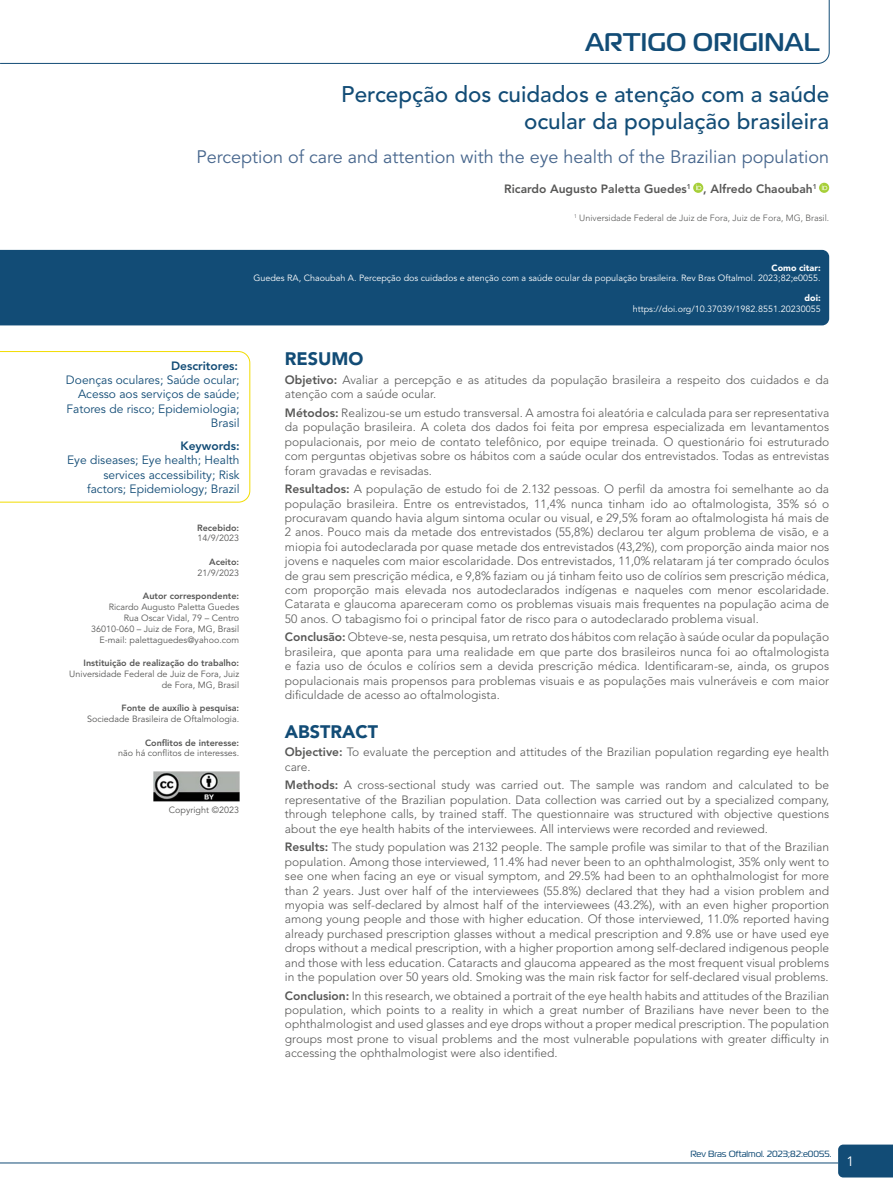
<style>
.page{position:relative;width:893px;height:1191px;background:#fff}
.page>*{position:absolute;margin:0;border:0;box-sizing:border-box;transform-origin:0 0}
.t1{font:500 25.5px "Magistral";letter-spacing:.01em;color:#124c76}
.t2{font:500 22.5px/27px "Avenir LT Std";color:#124c76;text-align:right}
.t3{font:18px "Avenir LT Std";color:#47668d}
.t4{font:900 18px "Avenir LT Std";color:#124c76}
.t5{font:13.5px "Avenir LT Std";color:#fff}
.t6{font:300 12px/14.4px "Avenir LT Std";color:#575756;text-align:justify}
.t7{font:12px/14.4px "Avenir LT Std";color:#124c76;text-align:right}
.t8{font:800 12px "Avenir LT Std";color:#575756}
.t9{font:800 12px "Avenir LT Std";color:#124c76}
.t10{font:9px/10.8px "Avenir LT Std";color:#575756;text-align:right}
.t11{font:9px "Avenir LT Std";color:#fff}
.t12{font:800 9px "Avenir LT Std";color:#575756}
.t13{font:300 9px "Avenir LT Std";color:#575756}
.t14{font:9px "Magistral";color:#124c76}
.t15{font:900 9px "Avenir LT Std";color:#fff}
.s1{font-weight:800}
</style>
<div class="page">
<div style="left:838px;top:1144px;width:55px;height:33px;background:#124c76"></div>
<hr style="left:0;top:1162px;width:838px;height:1px;background:#124c76">
<svg style="left:1px;top:0;width:829px;height:64px"></svg>
<svg style="left:0;top:351px;width:250px;height:151px"></svg>
<div style="left:0;top:250px;width:829px;height:75px;background:#124c76"></div>
<svg style="left:693px;top:183px;width:10px;height:10px"></svg>
<svg style="left:696px;top:185px;width:5px;height:5px"></svg>
<svg style="left:819px;top:183px;width:10px;height:10px"></svg>
<svg style="left:822px;top:185px;width:5px;height:5px"></svg>
<img style="left:153px;top:771px;width:86px;height:30px">
<h1 class="t1" style="left:585px;top:27px;width:236px">ARTIGO ORIGINAL</h1>
<h2 class="t2" style="left:341px;top:81px;width:489px">Percepção dos cuidados e atenção com a saúde ocular da população brasileira</h2>
<h3 class="t3" style="left:197px;top:147px;width:634px">Perception of care and attention with the eye health of the Brazilian population</h3>
<p class="t8" style="left:504px;top:182px;width:314px">Ricardo Augusto Paletta Guedes<sup>1</sup> , Alfredo Chaoubah<sup>1</sup></p>
<p class="t13" style="left:574px;top:212px;width:257px"><sup>1</sup> Universidade Federal de Juiz de Fora, Juiz de Fora, MG, Brasil.</p>
<p class="t15" style="left:771px;top:262px;width:51px">Como citar:</p>
<p class="t11" style="left:253px;top:273px;width:569px">Guedes RA, Chaoubah A. Percepção dos cuidados e atenção com a saúde ocular da população brasileira. Rev Bras Oftalmol. 2023;82;e0055.</p>
<p class="t15" style="left:804px;top:292px;width:18px">doi:</p>
<p class="t11" style="left:633px;top:303px;width:189px">https://doi.org/10.37039/1982.8551.20230055</p>
<p class="t9" style="left:171px;top:358px;width:69px">Descritores:</p>
<p class="t7" style="left:66px;top:373px;width:175px">Doenças oculares; Saúde ocular;<br>Acesso aos serviços de saúde;<br>Fatores de risco; Epidemiologia;<br>Brasil</p>
<p class="t9" style="left:181px;top:439px;width:61px">Keywords:</p>
<p class="t7" style="left:67px;top:453px;width:174px">Eye diseases; Eye health; Health services accessibility; Risk factors; Epidemiology; Brazil</p>
<p class="t12" style="left:197px;top:522px;width:44px">Recebido:</p>
<p class="t10" style="left:197px;top:533px;width:43px">14/9/2023</p>
<p class="t12" style="left:209px;top:556px;width:31px">Aceito:</p>
<p class="t10" style="left:197px;top:567px;width:43px">21/9/2023</p>
<p class="t12" style="left:143px;top:591px;width:98px">Autor correspondente:</p>
<p class="t10" style="left:91px;top:602px;width:149px">Ricardo Augusto Paletta Guedes<br>Rua Oscar Vidal, 79 – Centro<br>36010-060 – Juiz de Fora, MG, Brasil<br>E-mail: palettaguedes@yahoo.com</p>
<p class="t12" style="left:84px;top:657px;width:157px">Instituição de realização do trabalho:</p>
<p class="t10" style="left:69px;top:668px;width:171px">Universidade Federal de Juiz de Fora, Juiz de Fora, MG, Brasil</p>
<p class="t12" style="left:122px;top:703px;width:119px">Fonte de auxílio à pesquisa:</p>
<p class="t10" style="left:87px;top:714px;width:154px">Sociedade Brasileira de Oftalmologia.</p>
<p class="t12" style="left:145px;top:737px;width:96px">Conflitos de interesse:</p>
<p class="t10" style="left:118px;top:748px;width:123px">não há conflitos de interesses.</p>
<p class="t10" style="left:169px;top:804px;width:72px">Copyright ©2023</p>
<h3 class="t4" style="left:285px;top:348px;width:80px">RESUMO</h3>
<p class="t6" style="left:285px;top:372px;width:546px"><span class="s1">Objetivo:</span> Avaliar a percepção e as atitudes da população brasileira a respeito dos cuidados e da atenção com a saúde ocular.</p>
<p class="t6" style="left:285px;top:405px;width:546px"><span class="s1">Métodos:</span> Realizou-se um estudo transversal. A amostra foi aleatória e calculada para ser representativa da população brasileira. A coleta dos dados foi feita por empresa especializada em levantamentos populacionais, por meio de contato telefônico, por equipe treinada. O questionário foi estruturado com perguntas objetivas sobre os hábitos com a saúde ocular dos entrevistados. Todas as entrevistas foram gravadas e revisadas.</p>
<p class="t6" style="left:285px;top:482px;width:546px"><span class="s1">Resultados:</span> A população de estudo foi de 2.132 pessoas. O perfil da amostra foi semelhante ao da população brasileira. Entre os entrevistados, 11,4% nunca tinham ido ao oftalmologista, 35% só o procuravam quando havia algum sintoma ocular ou visual, e 29,5% foram ao oftalmologista há mais de 2 anos. Pouco mais da metade dos entrevistados (55,8%) declarou ter algum problema de visão, e a miopia foi autodeclarada por quase metade dos entrevistados (43,2%), com proporção ainda maior nos jovens e naqueles com maior escolaridade. Dos entrevistados, 11,0% relataram já ter comprado óculos de grau sem prescrição médica, e 9,8% faziam ou já tinham feito uso de colírios sem prescrição médica, com proporção mais elevada nos autodeclarados indígenas e naqueles com menor escolaridade.<br>Catarata e glaucoma apareceram como os problemas visuais mais frequentes na população acima de 50 anos. O tabagismo foi o principal fator de risco para o autodeclarado problema visual.</p>
<p class="t6" style="left:285px;top:630px;width:546px"><span class="s1">Conclusão:</span> Obteve-se, nesta pesquisa, um retrato dos hábitos com relação à saúde ocular da população brasileira, que aponta para uma realidade em que parte dos brasileiros nunca foi ao oftalmologista e fazia uso de óculos e colírios sem a devida prescrição médica. Identificaram-se, ainda, os grupos populacionais mais propensos para problemas visuais e as populações mais vulneráveis e com maior dificuldade de acesso ao oftalmologista.</p>
<h3 class="t4" style="left:285px;top:720px;width:95px">ABSTRACT</h3>
<p class="t6" style="left:285px;top:745px;width:546px"><span class="s1">Objective:</span> To evaluate the perception and attitudes of the Brazilian population regarding eye health care.</p>
<p class="t6" style="left:285px;top:778px;width:546px"><span class="s1">Methods:</span> A cross-sectional study was carried out. The sample was random and calculated to be representative of the Brazilian population. Data collection was carried out by a specialized company, through telephone calls, by trained staff. The questionnaire was structured with objective questions about the eye health habits of the interviewees. All interviews were recorded and reviewed.</p>
<p class="t6" style="left:285px;top:840px;width:546px"><span class="s1">Results:</span> The study population was 2132 people. The sample profile was similar to that of the Brazilian population. Among those interviewed, 11.4% had never been to an ophthalmologist, 35% only went to see one when facing an eye or visual symptom, and 29.5% had been to an ophthalmologist for more than 2 years. Just over half of the interviewees (55.8%) declared that they had a vision problem and myopia was self-declared by almost half of the interviewees (43.2%), with an even higher proportion among young people and those with higher education. Of those interviewed, 11.0% reported having already purchased prescription glasses without a medical prescription and 9.8% use or have used eye drops without a medical prescription, with a higher proportion among self-declared indigenous people and those with less education. Cataracts and glaucoma appeared as the most frequent visual problems in the population over 50 years old. Smoking was the main risk factor for self-declared visual problems.</p>
<p class="t6" style="left:285px;top:988px;width:546px"><span class="s1">Conclusion:</span> In this research, we obtained a portrait of the eye health habits and attitudes of the Brazilian population, which points to a reality in which a great number of Brazilians have never been to the ophthalmologist and used glasses and eye drops without a proper medical prescription. The population groups most prone to visual problems and the most vulnerable populations with greater difficulty in accessing the ophthalmologist were also identified.</p>
<p class="t14" style="left:690px;top:1147px;width:143px">Rev Bras Oftalmol. 2023;82:e0055.</p>
<p class="t5" style="left:847px;top:1153px;width:9px">1</p>
</div>
